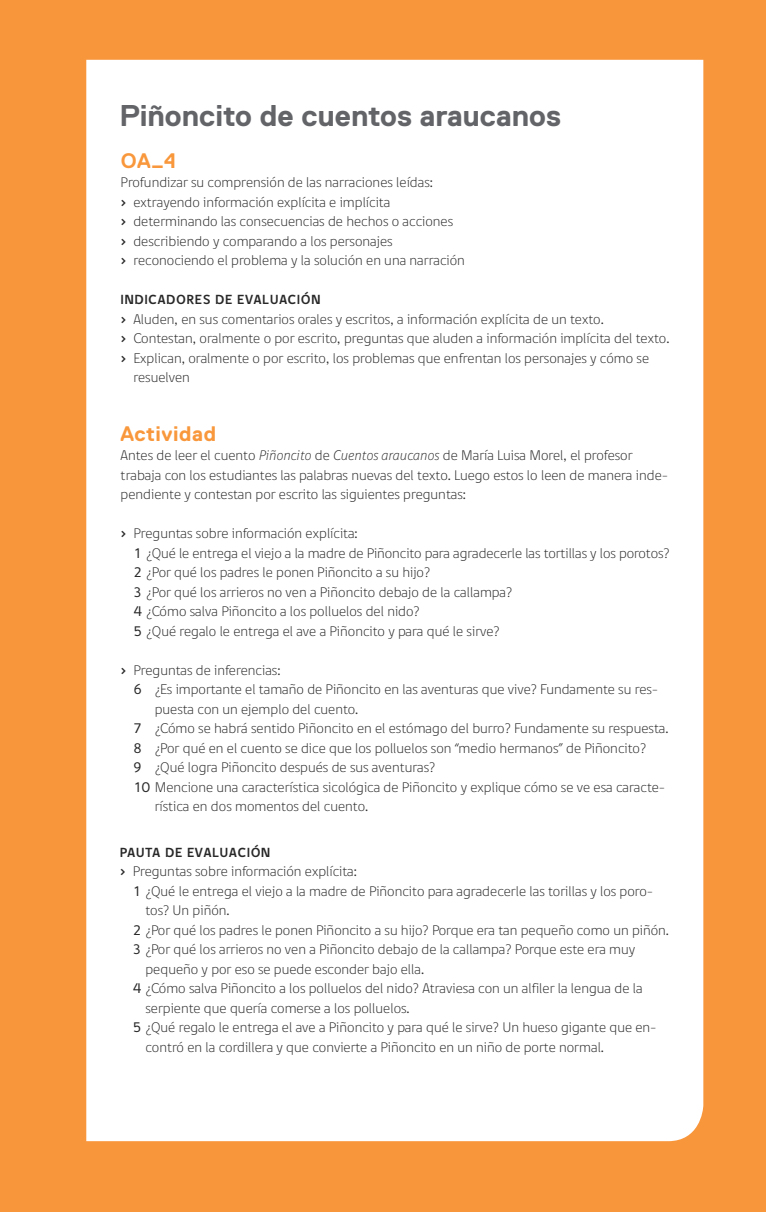
<style>
.page{position:relative;width:766px;height:1212px;background:#fff}
.page>*{position:absolute;margin:0;border:0;box-sizing:border-box;transform-origin:0 0}
.t1{font:700 30px "Replica";color:#626468}
.t2{font:700 30px "Replica Std";color:#636567}
.t3{font:700 21px "Replica Std";letter-spacing:.025em;color:#f8973b}
.t4{font:14.25px/19.5px "Dignathin";color:#292829}
.t5{font:700 13.5px "Digna SC";letter-spacing:.025em;color:#292829}
.s1{font-family:"Digna Picto"}
.s2{font-style:italic}
.s3{font-family:"Digna"}
</style>
<div class="page">
<div style="left:0;top:0;width:765px;height:1212px;background:#f8963c"></div>
<div style="left:86px;top:60px;width:617px;height:1081px;background:#fff"></div>
<div style="left:119px;top:145px;width:565px;height:670px;background:#fff"></div>
<div style="left:106px;top:93px;width:571px;height:45px;background:#fff"></div>
<div style="left:116px;top:842px;width:563px;height:223px;background:#fff"></div>
<div style="left:120px;top:842px;width:548px;height:223px;background:#fff"></div>
<h1 class="t1" style="left:119px;top:99px;width:443px">Piñoncito de cuentos araucanos</h1>
<h1 class="t2" style="left:121px;top:102px;width:133px">Ejemplo 1</h1>
<h2 class="t3" style="left:121px;top:149px;width:57px">OA_4</h2>
<p class="t4" style="left:121px;top:173px;width:346px">Profundizar su comprensión de las narraciones leídas:<br><span class="s1">›</span> extrayendo información explícita e implícita<br><span class="s1">›</span> determinando las consecuencias de hechos o acciones<br><span class="s1">›</span> describiendo y comparando a los personajes<br><span class="s1">›</span> reconociendo el problema y la solución en una narración</p>
<p class="t5" style="left:121px;top:291px;width:201px">INDICADORES DE EVALUACIÓN</p>
<p class="t4" style="left:121px;top:309px;width:484px"><span class="s1">›</span> Aluden, en sus comentarios orales y escritos, a información explícita de un texto.</p>
<p class="t4" style="left:121px;top:329px;width:550px"><span class="s1">›</span> Contestan, oralmente o por escrito, preguntas que aluden a información implícita del texto.</p>
<p class="t4" style="left:121px;top:348px;width:530px"><span class="s1">›</span> Explican, oralmente o por escrito, los problemas que enfrentan los personajes y cómo se</p>
<p class="t4" style="left:133px;top:368px;width:58px">resuelven</p>
<h2 class="t3" style="left:121px;top:422px;width:97px">Actividad</h2>
<p class="t4" style="left:121px;top:446px;width:549px">Antes de leer el cuento <span class="s2">Piñoncito</span> de <span class="s2">Cuentos araucanos</span> de María Luisa Morel, el profesor trabaja con los estudiantes las palabras nuevas del texto. Luego estos lo leen de manera inde&shy;pendiente y contestan por escrito las siguientes preguntas:</p>
<p class="t4" style="left:133px;top:524px;width:537px;text-indent:-13px"><span class="s1">›</span> Preguntas sobre información explícita:<br><span class="s3">1</span> ¿Qué le entrega el viejo a la madre de Piñoncito para agradecerle las tortillas y los porotos?<br><span class="s3">2</span> ¿Por qué los padres le ponen Piñoncito a su hijo?<br><span class="s3">3</span> ¿Por qué los arrieros no ven a Piñoncito debajo de la callampa?<br><span class="s3">4</span> ¿Cómo salva Piñoncito a los polluelos del nido?<br><span class="s3">5</span> ¿Qué regalo le entrega el ave a Piñoncito y para qué le sirve?</p>
<p class="t4" style="left:121px;top:660px;width:161px"><span class="s1">›</span> Preguntas de inferencias:</p>
<p class="t4" style="left:133px;top:680px;width:526px"><span class="s3">6</span> ¿Es importante el tamaño de Piñoncito en las aventuras que vive? Fundamente su res-</p>
<p class="t4" style="left:155px;top:699px;width:205px">puesta con un ejemplo del cuento.</p>
<p class="t4" style="left:133px;top:719px;width:536px"><span class="s3">7</span> ¿Cómo se habrá sentido Piñoncito en el estómago del burro? Fundamente su respuesta.</p>
<p class="t4" style="left:133px;top:738px;width:514px"><span class="s3">8</span> ¿Por qué en el cuento se dice que los polluelos son “medio hermanos” de Piñoncito?</p>
<p class="t4" style="left:133px;top:758px;width:303px"><span class="s3">9</span> ¿Qué logra Piñoncito después de sus aventuras?</p>
<p class="t4" style="left:133px;top:777px;width:533px"><span class="s3">10</span> Mencione una característica sicológica de Piñoncito y explique cómo se ve esa caracte-</p>
<p class="t4" style="left:155px;top:797px;width:215px">rística en dos momentos del cuento.</p>
<p class="t5" style="left:120px;top:844px;width:152px">PAUTA DE EVALUACIÓN</p>
<p class="t4" style="left:120px;top:862px;width:238px"><span class="s1">›</span> Preguntas sobre información explícita:</p>
<p class="t4" style="left:133px;top:881px;width:522px"><span class="s3">1</span> ¿Qué le entrega el viejo a la madre de Piñoncito para agradecerle las torillas y los poro-</p>
<p class="t4" style="left:145px;top:901px;width:86px">tos? Un piñón.</p>
<p class="t4" style="left:133px;top:920px;width:537px"><span class="s3">2</span> ¿Por qué los padres le ponen Piñoncito a su hijo? Porque era tan pequeño como un piñón.</p>
<p class="t4" style="left:133px;top:940px;width:504px"><span class="s3">3</span> ¿Por qué los arrieros no ven a Piñoncito debajo de la callampa? Porque este era muy</p>
<p class="t4" style="left:145px;top:959px;width:280px">pequeño y por eso se puede esconder bajo ella.</p>
<p class="t4" style="left:133px;top:979px;width:511px"><span class="s3">4</span> ¿Cómo salva Piñoncito a los polluelos del nido? Atraviesa con un alfiler la lengua de la</p>
<p class="t4" style="left:145px;top:998px;width:266px">serpiente que quería comerse a los polluelos.</p>
<p class="t4" style="left:133px;top:1018px;width:525px"><span class="s3">5</span> ¿Qué regalo le entrega el ave a Piñoncito y para qué le sirve? Un hueso gigante que en-</p>
<p class="t4" style="left:145px;top:1037px;width:460px">contró en la cordillera y que convierte a Piñoncito en un niño de porte normal.</p>
</div>
